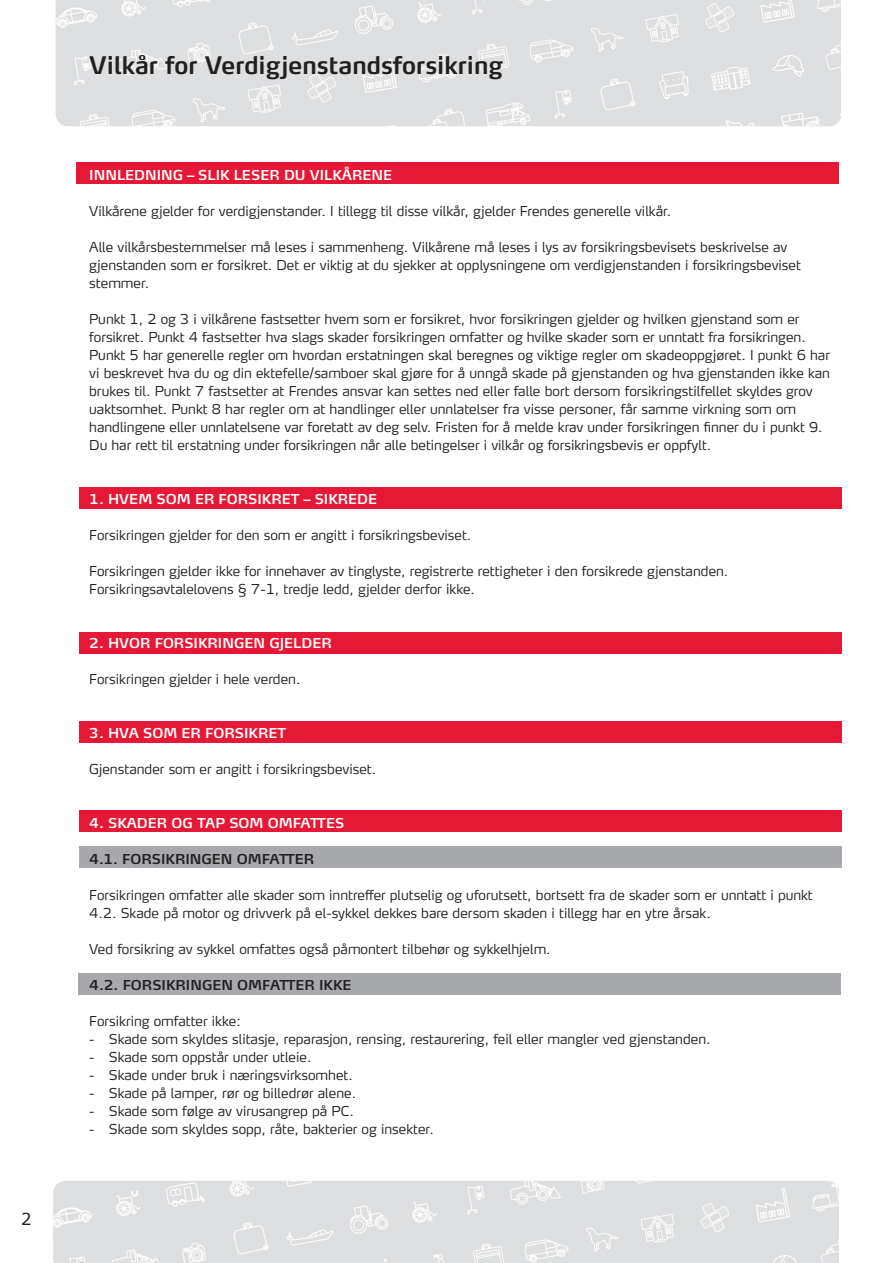
<style>
.page{position:relative;width:893px;height:1263px;background:#fff}
.page>*{position:absolute;margin:0;border:0;box-sizing:border-box;transform-origin:0 0}
.t1{font:600 24px "Max TF";color:#231f20}
.t2{font:16.5px "Verdana";color:#231f20}
.t3{font:300 13.5px/18px "Max TF";color:#231f20}
.t4{font:600 13.5px "Max TF";color:#fff}
.t5{font:600 13.5px "Max TF";color:#231f20}
</style>
<div class="page">
<img style="left:55px;top:0;width:786px;height:126px">
<img style="left:53px;top:1181px;width:786px;height:82px">
<div style="left:77px;top:162px;width:762px;height:21px;background:#e51836"></div>
<div style="left:80px;top:810px;width:762px;height:22px;background:#e51836"></div>
<div style="left:80px;top:722px;width:762px;height:21px;background:#e51836"></div>
<div style="left:78px;top:974px;width:763px;height:21px;background:#a8a9ad"></div>
<div style="left:80px;top:846px;width:762px;height:22px;background:#a8a9ad"></div>
<div style="left:80px;top:632px;width:762px;height:21px;background:#e51836"></div>
<div style="left:80px;top:487px;width:762px;height:21px;background:#e51836"></div>
<p class="t2" style="left:21px;top:1207px;width:12px">2</p>
<h1 class="t1" style="left:89px;top:50px;width:415px">Vilkår for Verdigjenstandsforsikring</h1>
<p class="t4" style="left:89px;top:167px;width:304px">INNLEDNING – SLIK LESER DU VILKÅRENE</p>
<p class="t3" style="left:89px;top:202px;width:584px">Vilkårene gjelder for verdigjenstander. I tillegg til disse vilkår, gjelder Frendes generelle vilkår.</p>
<p class="t3" style="left:89px;top:238px;width:713px">Alle vilkårsbestemmelser må leses i sammenheng. Vilkårene må leses i lys av forsikringsbevisets beskrivelse av gjenstanden som er forsikret. Det er viktig at du sjekker at opplysningene om verdigjenstanden i forsikringsbeviset stemmer.</p>
<p class="t3" style="left:89px;top:310px;width:742px">Punkt 1, 2 og 3 i vilkårene fastsetter hvem som er forsikret, hvor forsikringen gjelder og hvilken gjenstand som er forsikret. Punkt 4 fastsetter hva slags skader forsikringen omfatter og hvilke skader som er unntatt fra forsikringen.<br>Punkt 5 har generelle regler om hvordan erstatningen skal beregnes og viktige regler om skadeoppgjøret. I punkt 6 har vi beskrevet hva du og din ektefelle/samboer skal gjøre for å unngå skade på gjenstanden og hva gjenstanden ikke kan brukes til. Punkt 7 fastsetter at Frendes ansvar kan settes ned eller falle bort dersom forsikringstilfellet skyldes grov uaktsomhet. Punkt 8 har regler om at handlinger eller unnlatelser fra visse personer, får samme virkning som om handlingene eller unnlatelsene var foretatt av deg selv. Fristen for å melde krav under forsikringen finner du i punkt 9.<br>Du har rett til erstatning under forsikringen når alle betingelser i vilkår og forsikringsbevis er oppfylt.</p>
<p class="t4" style="left:89px;top:491px;width:289px">1. HVEM SOM ER FORSIKRET – SIKREDE</p>
<p class="t3" style="left:89px;top:526px;width:384px">Forsikringen gjelder for den som er angitt i forsikringsbeviset.</p>
<p class="t3" style="left:89px;top:562px;width:641px">Forsikringen gjelder ikke for innehaver av tinglyste, registrerte rettigheter i den forsikrede gjenstanden.<br>Forsikringsavtalelovens § 7-1, tredje ledd, gjelder derfor ikke.</p>
<p class="t4" style="left:89px;top:635px;width:244px">2. HVOR FORSIKRINGEN GJELDER</p>
<p class="t3" style="left:89px;top:670px;width:213px">Forsikringen gjelder i hele verden.</p>
<p class="t4" style="left:89px;top:725px;width:198px">3. HVA SOM ER FORSIKRET</p>
<p class="t3" style="left:89px;top:760px;width:288px">Gjenstander som er angitt i forsikringsbeviset.</p>
<p class="t4" style="left:89px;top:815px;width:257px">4. SKADER OG TAP SOM OMFATTES</p>
<p class="t5" style="left:89px;top:851px;width:227px">4.1. FORSIKRINGEN OMFATTER</p>
<p class="t3" style="left:89px;top:886px;width:725px">Forsikringen omfatter alle skader som inntreffer plutselig og uforutsett, bortsett fra de skader som er unntatt i punkt<br>4.2. Skade på motor og drivverk på el-sykkel dekkes bare dersom skaden i tillegg har en ytre årsak.</p>
<p class="t3" style="left:89px;top:940px;width:463px">Ved forsikring av sykkel omfattes også påmontert tilbehør og sykkelhjelm.</p>
<p class="t5" style="left:89px;top:977px;width:264px">4.2. FORSIKRINGEN OMFATTER IKKE</p>
<p class="t3" style="left:89px;top:1012px;width:153px">Forsikring omfatter ikke:</p>
<p class="t3" style="left:89px;top:1030px;width:623px">- Skade som skyldes slitasje, reparasjon, rensing, restaurering, feil eller mangler ved gjenstanden.</p>
<p class="t3" style="left:89px;top:1048px;width:224px">- Skade som oppstår under utleie.</p>
<p class="t3" style="left:89px;top:1066px;width:265px">- Skade under bruk i næringsvirksomhet.</p>
<p class="t3" style="left:89px;top:1084px;width:268px">- Skade på lamper, rør og billedrør alene.</p>
<p class="t3" style="left:89px;top:1102px;width:266px">- Skade som følge av virusangrep på PC.</p>
<p class="t3" style="left:89px;top:1120px;width:346px">- Skade som skyldes sopp, råte, bakterier og insekter.</p>
</div>
